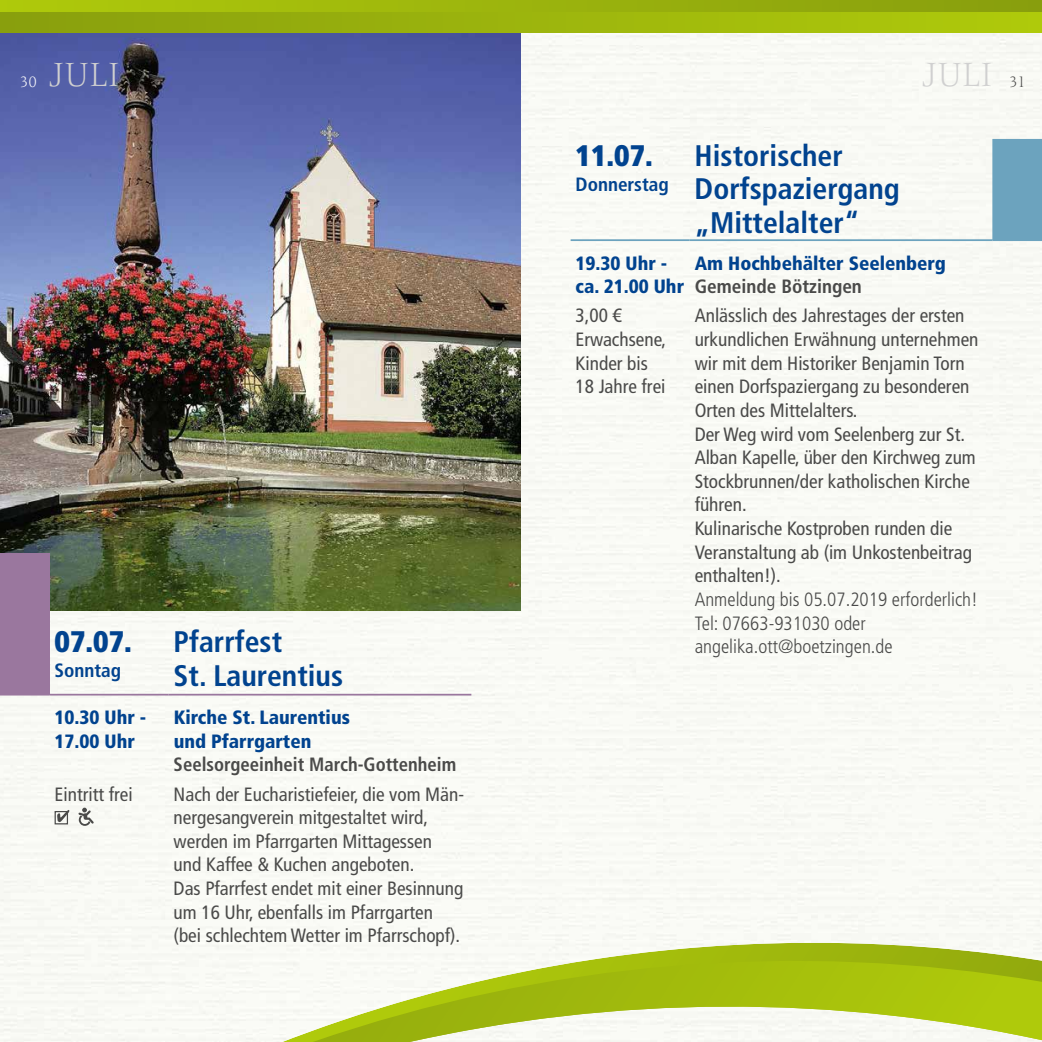
<style>
.page{position:relative;width:1042px;height:1042px;background:#fff}
.page>*{position:absolute;margin:0;border:0;box-sizing:border-box;transform-origin:0 0}
.t1{font:300 35px "Frutiger Serif LT Pro";letter-spacing:.015em;color:#d0d0d0}
.t2{font:700 condensed 29.75px/33.2px "Frutiger LT Std";color:#01438f}
.t3{font:900 condensed 29.75px "Frutiger LT Std";color:#01438f}
.t4{font:condensed 19.25px/23.6px "Frutiger LT Std";color:#4a4a49}
.t5{font:900 condensed 19.25px/23.6px "Frutiger LT Std";color:#01438f}
.t6{font:300 condensed 19.25px/23.6px "Frutiger LT";color:#4a4a49}
.t7{font:700 condensed 19.25px "Frutiger LT Std";color:#4a4a49}
.t8{font:700 condensed 19.25px "Frutiger LT Std";color:#01438f}
.t9{font:300 15.75px "Frutiger Serif LT Pro";color:#fff}
.t10{font:300 15.75px "Frutiger Serif LT Pro";color:#4a4a49}
</style>
<div class="page">
<div style="left:0;top:32px;width:1042px;height:1010px;background:#f9faf5"></div>
<img style="left:0;top:32px;width:521px;height:578px">
<hr style="left:0;top:694px;width:50px;height:1px;background:#9a779e">
<hr style="left:50px;top:694px;width:119px;height:1px;background:#9a779e">
<hr style="left:169px;top:694px;width:302px;height:1px;background:#9a779e">
<svg style="left:57px;top:810px;width:12px;height:12px"></svg>
<div style="left:55px;top:811px;width:13px;height:13px;border:1px solid #4a4a49"></div>
<svg style="left:78px;top:807px;width:16px;height:19px"></svg>
<div style="left:992px;top:139px;width:50px;height:100px;background:#6ca3be"></div>
<hr style="left:570px;top:239px;width:120px;height:2px;background:#6ca3be">
<hr style="left:690px;top:239px;width:302px;height:2px;background:#6ca3be">
<hr style="left:992px;top:239px;width:50px;height:2px;background:#6ca3be">
<div style="left:0;top:553px;width:50px;height:141px;background:#9a779e"></div>
<svg style="left:0;top:0;width:1042px;height:12px;background:#9bb40c"></svg>
<div style="left:0;top:12px;width:1042px;height:20px;background:linear-gradient(to right,#899f0d,#afca0c)"></div>
<p class="t9" style="left:20px;top:72px;width:18px">30</p>
<h1 class="t1" style="left:50px;top:54px;width:71px">JULI</h1>
<h1 class="t1" style="left:922px;top:54px;width:71px">JULI</h1>
<p class="t10" style="left:1009px;top:72px;width:18px">31</p>
<h2 class="t3" style="left:55px;top:624px;width:79px">07.07.</h2>
<p class="t8" style="left:55px;top:659px;width:68px">Sonntag</p>
<h2 class="t2" style="left:174px;top:625px;width:171px">Pfarrfest<br>St. Laurentius</h2>
<p class="t5" style="left:55px;top:705px;width:93px">10.30 Uhr -<br>17.00 Uhr</p>
<p class="t5" style="left:174px;top:705px;width:178px">Kirche St. Laurentius und Pfarrgarten</p>
<p class="t7" style="left:174px;top:753px;width:284px">Seelsorgeeinheit March-Gottenheim</p>
<p class="t4" style="left:55px;top:782px;width:80px">Eintritt frei</p>
<p class="t4" style="left:174px;top:782px;width:292px">Nach der Eucharistiefeier, die vom Män&shy;nergesangverein mitgestaltet wird, werden im Pfarrgarten Mittagessen und Kaffee &amp; Kuchen angeboten.<br>Das Pfarrfest endet mit einer Besinnung um 16 Uhr, ebenfalls im Pfarrgarten (bei schlechtem Wetter im Pfarrschopf).</p>
<h2 class="t3" style="left:575px;top:138px;width:79px">11.07.</h2>
<p class="t8" style="left:575px;top:173px;width:95px">Donnerstag</p>
<h2 class="t2" style="left:694px;top:139px;width:207px">Historischer<br>Dorfspaziergang „Mittelalter“</h2>
<p class="t5" style="left:575px;top:251px;width:110px">19.30 Uhr - ca. 21.00 Uhr</p>
<p class="t5" style="left:694px;top:251px;width:253px">Am Hochbehälter Seelenberg</p>
<p class="t7" style="left:694px;top:275px;width:169px">Gemeinde Bötzingen</p>
<p class="t4" style="left:575px;top:304px;width:92px">3,00 €<br>Erwachsene,<br>Kinder bis<br>18 Jahre frei</p>
<p class="t4" style="left:694px;top:304px;width:285px">Anlässlich des Jahrestages der ersten urkundlichen Erwähnung unternehmen wir mit dem Historiker Benjamin Torn einen Dorfspaziergang zu besonderen<br>Orten des Mittelalters.<br>Der Weg wird vom Seelenberg zur St.<br>Alban Kapelle, über den Kirchweg zum<br>Stockbrunnen/der katholischen Kirche führen.<br>Kulinarische Kostproben runden die<br>Veranstaltung ab (im Unkostenbeitrag enthalten!).</p>
<p class="t6" style="left:694px;top:588px;width:285px">Anmeldung bis 05.07.2019 erforderlich!<br>Tel: 07663-931030 oder angelika.ott@boetzingen.de</p>
</div>
